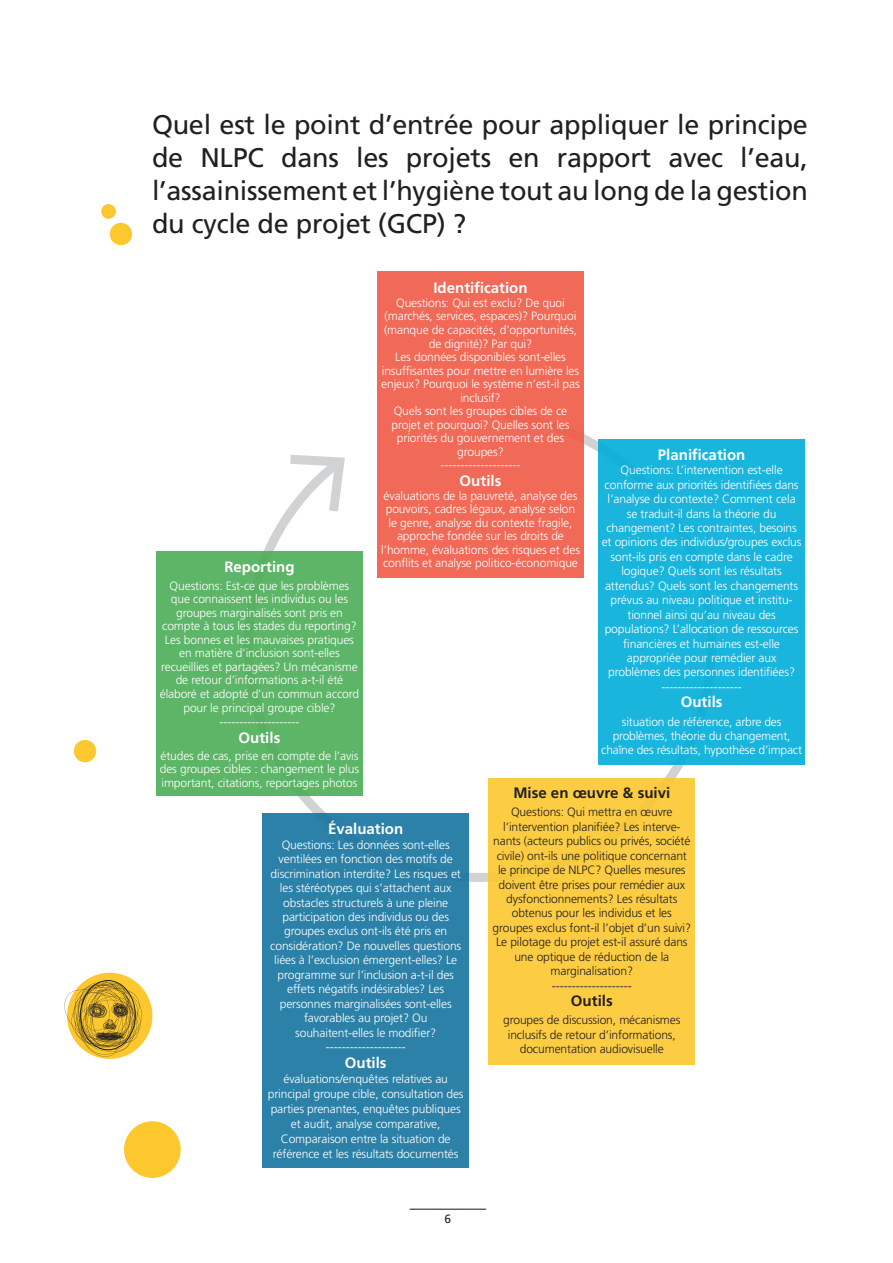
<style>
.page{position:relative;width:893px;height:1263px;background:#fff}
.page>*{position:absolute;margin:0;border:0;box-sizing:border-box;transform-origin:0 0}
.t1{font:27px/33px "Frutiger LT Pro";letter-spacing:-.01em;color:#231f20;text-align:justify}
.t2{font:700 15px "Frutiger LT Pro";color:#fff}
.t3{font:700 15px "Frutiger LT Pro";color:#231f20}
.t4{font:300 12px/14.4px "Frutiger LT Pro";letter-spacing:-.01em;color:#fff;text-align:center}
.t5{font:300 12px/14.4px "Frutiger LT Pro";letter-spacing:-.01em;color:#231f20;text-align:center}
.t6{font:12px "Frutiger LT Pro";color:#231f20}
</style>
<div class="page">
<hr style="left:410px;top:1209px;width:76px;height:1px;background:#121617">
<div style="left:110px;top:223px;width:22px;height:22px;background:#fcc82e;border-radius:50%"></div>
<div style="left:101px;top:204px;width:15px;height:15px;background:#fcc82e;border-radius:50%"></div>
<div style="left:74px;top:740px;width:22px;height:22px;background:#fcc82e;border-radius:50%"></div>
<div style="left:124px;top:1121px;width:57px;height:57px;background:#fcc82e;border-radius:50%"></div>
<div style="left:67px;top:973px;width:85px;height:86px;background:#fcc82e;border-radius:50%"></div>
<svg style="left:64px;top:980px;width:78px;height:77px"></svg>
<svg style="left:225px;top:434px;width:459px;height:448px"></svg>
<svg style="left:290px;top:455px;width:55px;height:56px"></svg>
<div style="left:156px;top:552px;width:207px;height:244px;background:#5db568"></div>
<div style="left:598px;top:439px;width:207px;height:326px;background:#1ab5dc"></div>
<div style="left:377px;top:271px;width:207px;height:307px;background:#f16957"></div>
<div style="left:488px;top:778px;width:207px;height:286px;background:#fccc43"></div>
<div style="left:262px;top:813px;width:207px;height:355px;background:#2c81a8"></div>
<h1 class="t1" style="left:152px;top:108px;width:657px">Quel est le point d’entrée pour appliquer le principe de NLPC dans les projets en rapport avec l’eau, l’assainissement et l’hygiène tout au long de la gestion du cycle de projet (GCP) ?</h1>
<p class="t2" style="left:433px;top:279px;width:96px">Identification</p>
<p class="t4" style="left:381px;top:296px;width:200px;line-height:13.5px">Questions: Qui est exclu? De quoi (marchés, services, espaces)? Pourquoi (manque de capacités, d'opportunités, de dignité)? Par qui?<br>Les données disponibles sont-elles insuffisantes pour mettre en lumière les enjeux? Pourquoi le système n’est-il pas inclusif?<br>Quels sont les groupes cibles de ce projet et pourquoi? Quelles sont les priorités du gouvernement et des groupes?<br>--------------------</p>
<p class="t2" style="left:460px;top:472px;width:43px">Outils</p>
<p class="t4" style="left:381px;top:489px;width:200px;line-height:13.5px">évaluations de la pauvreté, analyse des pouvoirs, cadres légaux, analyse selon le genre, analyse du contexte fragile, approche fondée sur les droits de l’homme, évaluations des risques et des conflits et analyse politico-économique</p>
<p class="t2" style="left:658px;top:446px;width:89px">Planification</p>
<p class="t4" style="left:602px;top:463px;width:201px">Questions: L’intervention est-elle conforme aux priorités identifiées dans l’analyse du contexte? Comment cela se traduit-il dans la théorie du changement? Les contraintes, besoins et opinions des individus/groupes exclus sont-ils pris en compte dans le cadre logique? Quels sont les résultats attendus? Quels sont les changements prévus au niveau politique et institu&shy;tionnel ainsi qu’au niveau des populations? L’allocation de ressources financières et humaines est-elle appropriée pour remédier aux problèmes des personnes identifiées? --------------------</p>
<p class="t2" style="left:681px;top:693px;width:43px">Outils</p>
<p class="t4" style="left:601px;top:714px;width:202px">situation de référence, arbre des problèmes, théorie du changement, chaîne des résultats, hypothèse d’impact</p>
<p class="t3" style="left:513px;top:784px;width:158px">Mise en œuvre &amp; suivi</p>
<p class="t5" style="left:493px;top:805px;width:200px">Questions: Qui mettra en œuvre l’intervention planifiée? Les interve&shy;nants (acteurs publics ou privés, société civile) ont-ils une politique concernant le principe de NLPC? Quelles mesures doivent être prises pour remédier aux dysfonctionnements? Les résultats obtenus pour les individus et les groupes exclus font-il l’objet d’un suivi?<br>Le pilotage du projet est-il assuré dans une optique de réduction de la marginalisation?<br>--------------------</p>
<p class="t3" style="left:571px;top:992px;width:43px">Outils</p>
<p class="t5" style="left:503px;top:1013px;width:179px">groupes de discussion, mécanismes inclusifs de retour d’informations, documentation audiovisuelle</p>
<p class="t2" style="left:224px;top:558px;width:72px">Reporting</p>
<p class="t4" style="left:160px;top:579px;width:201px;line-height:13.6px">Questions: Est-ce que les problèmes que connaissent les individus ou les groupes marginalisés sont pris en compte à tous les stades du reporting?<br>Les bonnes et les mauvaises pratiques en matière d’inclusion sont-elles recueillies et partagées? Un mécanisme de retour d’informations a-t-il été élaboré et adopté d’un commun accord pour le principal groupe cible? --------------------</p>
<p class="t2" style="left:239px;top:728px;width:43px">Outils</p>
<p class="t4" style="left:160px;top:749px;width:201px;line-height:13.5px;text-align:justify">études de cas, prise en compte de l'avis des groupes cibles : changement le plus important, citations, reportages photos</p>
<p class="t2" style="left:328px;top:820px;width:77px">Évaluation</p>
<p class="t4" style="left:270px;top:837px;width:193px">Questions: Les données sont-elles ventilées en fonction des motifs de discrimination interdite? Les risques et les stéréotypes qui s’attachent aux obstacles structurels à une pleine participation des individus ou des groupes exclus ont-ils été pris en considération? De nouvelles questions liées à l’exclusion émergent-elles? Le programme sur l’inclusion a-t-il des effets négatifs indésirables? Les personnes marginalisées sont-elles favorables au projet? Ou souhaitent-elles le modifier? --------------------</p>
<p class="t2" style="left:345px;top:1053px;width:43px">Outils</p>
<p class="t4" style="left:268px;top:1071px;width:197px;line-height:15px">évaluations/enquêtes relatives au principal groupe cible, consultation des parties prenantes, enquêtes publiques et audit, analyse comparative, Comparaison entre la situation de référence et les résultats documentés</p>
<p class="t6" style="left:445px;top:1212px;width:8px">6</p>
</div>
